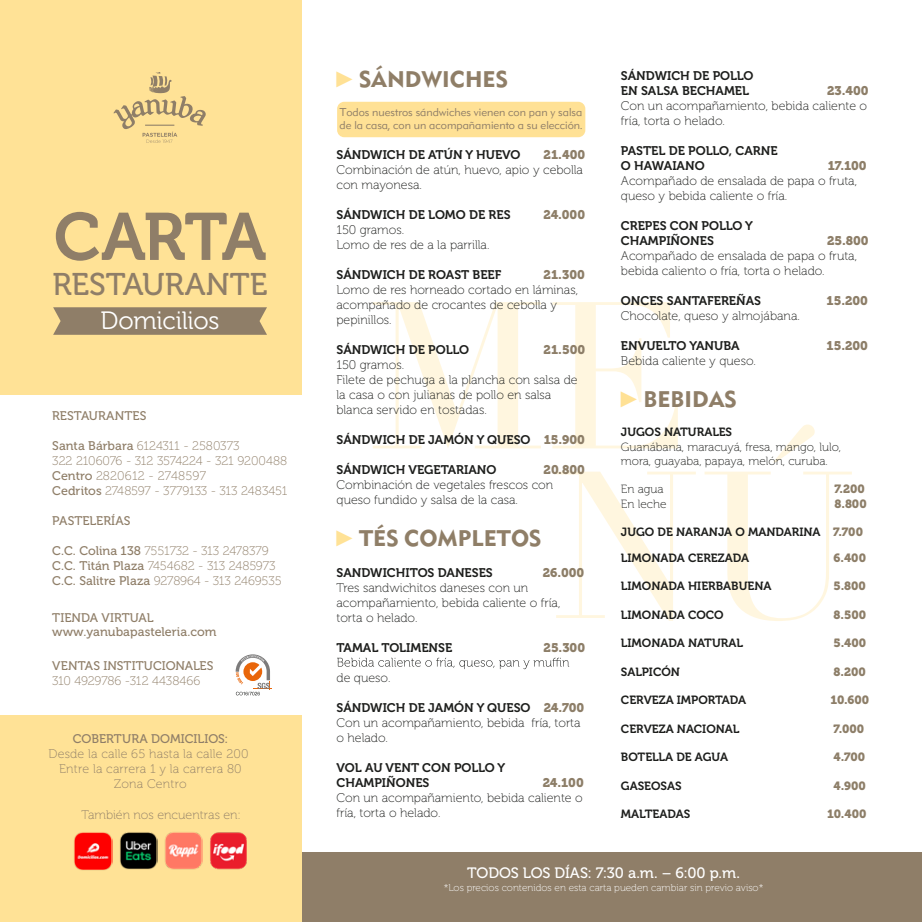
<style>
.page{position:relative;width:922px;height:922px;background:#fff}
.page>*{position:absolute;margin:0;border:0;box-sizing:border-box;transform-origin:0 0}
.t1{font:66.5px "Museo 700";letter-spacing:-.03em;color:#8f7e68}
.t2{font:31.25px "Museo 500";color:#8f7e68}
.t3{font:25px "Museo 300";letter-spacing:-.01em;color:#fff}
.t4{font:22.5px "GP Metro Regular 2";color:#8f7e67}
.t5{font:15px "Museo 500";letter-spacing:-.015em;color:#fff}
.t6{font:12.5px/15px "Museo 100";color:#1d1e1c}
.t7{font:12.5px/15px "Museo 100";letter-spacing:.005em;color:#8f7e68;text-align:center}
.t8{font:12.5px/15px "Museo 700";color:#1d1e1c}
.t9{font:12.5px/13.8px "Museo 500";color:#8f7e68}
.t10{font:12.5px "Museo 900";color:#8d7e68}
.t11{font:11.88px/25.5px "Museo 700";color:#1d1e1c}
.t12{font:11.88px/14.2px "Museo 100";color:#1d1e1c}
.t13{font:11.88px "Museo 900";color:#8d7e68}
.t14{font:11.25px/13.5px "GP Metro Regular 3";color:#8f7e68}
.t15{font:10px "Museo 100";color:#fff}
.s1{font-family:"Museo 500"}
.s2{font-family:"Arial Narrow";color:#ffe195}
.s3{font-family:"Museo 900";color:#8d7e68}
.s4{font-family:"Arial Narrow";color:#ffe296}
</style>
<div class="page">
<div style="left:2px;top:852px;width:919px;height:69px;background:#8f7e68"></div>
<svg style="left:373px;top:302px;width:167px;height:146px"></svg>
<svg style="left:552px;top:302px;width:125px;height:146px"></svg>
<svg style="left:556px;top:471px;width:139px;height:149px"></svg>
<svg style="left:704px;top:424px;width:147px;height:197px"></svg>
<div style="left:337px;top:102px;width:248px;height:35px;background:#ffe195;border-radius:7px"></div>
<svg style="left:337px;top:657px;width:232px;height:12px"></svg>
<div style="left:1px;top:1px;width:300px;height:920px;background:#ffe296"></div>
<div style="left:0;top:395px;width:301px;height:319px;background:#fff"></div>
<svg style="left:235px;top:654px;width:37px;height:41px"></svg>
<svg style="left:53px;top:307px;width:214px;height:28px;background:#94836a"></svg>
<svg style="left:113px;top:72px;width:93px;height:71px"></svg>
<h1 class="t1" style="left:54px;top:200px;width:214px">CARTA</h1>
<h2 class="t2" style="left:53px;top:267px;width:216px">RESTAURANTE</h2>
<h3 class="t3" style="left:101px;top:307px;width:120px">Domicilios</h3>
<p class="t9" style="left:52px;top:409px;width:96px">RESTAURANTES</p>
<p class="t7" style="left:52px;top:438px;width:236px;text-align:left"><span class="s1">Santa Bárbara</span> 6124311 - 2580373<br>322 2106076 - 312 3574224 - 321 9200488<br><span class="s1">Centro</span> 2820612 - 2748597<br><span class="s1">Cedritos</span> 2748597 - 3779133 - 313 2483451</p>
<p class="t9" style="left:52px;top:514px;width:80px">PASTELERÍAS</p>
<p class="t7" style="left:52px;top:543px;width:231px;text-align:left"><span class="s1">C.C. Colina 138</span> 7551732 - 313 2478379<br><span class="s1">C.C. Titán Plaza</span> 7454682 - 313 2485973<br><span class="s1">C.C. Salitre Plaza</span> 9278964 - 313 2469535</p>
<p class="t9" style="left:52px;top:611px;width:166px">TIENDA VIRTUAL www.yanubapasteleria.com</p>
<p class="t9" style="left:52px;top:659px;width:163px">VENTAS INSTITUCIONALES</p>
<p class="t7" style="left:52px;top:673px;width:150px">310 4929786 -312 4438466</p>
<p class="t7" style="left:110px;top:469px;width:34px">464 9</p>
<p class="t7" style="left:144px;top:544px;width:129px">9278964 - 313 2478379</p>
<p class="t7" style="left:187px;top:574px;width:8px">2</p>
<p class="t9" style="left:52px;top:604px;width:103px">TIENDA VIRTUAL</p>
<p class="t7" style="left:52px;top:619px;width:213px">Realiza tu pedido de tortas y ponqués</p>
<p class="t9" style="left:52px;top:664px;width:163px">VENTAS INSTITUCIONALES</p>
<p class="t7" style="left:52px;top:679px;width:150px">310 4929786 -312 4438466</p>
<p class="t9" style="left:73px;top:731px;width:157px">COBERTURA DOMICILIOS:</p>
<p class="t7" style="left:49px;top:746px;width:201px">Desde la calle 65 hasta la calle 200<br>Entre la carrera 1 y la carrera 80<br>Zona Centro</p>
<p class="t9" style="left:85px;top:732px;width:157px">COBERTURA DOM C LIOS:</p>
<p class="t7" style="left:61px;top:749px;width:201px">Desde la calle 65 hasta la calle 200 entre la carrera 1 y la carrera 80</p>
<p class="t7" style="left:82px;top:806px;width:161px">También nos encuentras en:</p>
<h3 class="t4" style="left:336px;top:65px;width:173px"><span class="s2">►</span>SÁNDWICHES</h3>
<p class="t14" style="left:339px;top:105px;width:244px">Todos nuestros sándwiches vienen con pan y salsa de la casa, con un acompañamiento a su elección.</p>
<p class="t8" style="left:336px;top:147px;width:185px">SÁNDWICH DE ATÚN Y HUEVO</p>
<p class="t10" style="left:543px;top:148px;width:43px">21.400</p>
<p class="t6" style="left:336px;top:163px;width:248px">Combinación de atún, huevo, apio y cebolla con mayonesa.</p>
<p class="t8" style="left:336px;top:207px;width:175px">SÁNDWICH DE LOMO DE RES</p>
<p class="t10" style="left:543px;top:208px;width:43px">24.000</p>
<p class="t6" style="left:336px;top:223px;width:154px">150 gramos.<br>Lomo de res de a la parrilla.</p>
<p class="t8" style="left:336px;top:267px;width:166px">SÁNDWICH DE ROAST BEEF</p>
<p class="t10" style="left:543px;top:268px;width:43px">21.300</p>
<p class="t6" style="left:336px;top:283px;width:243px">Lomo de res horneado cortado en láminas, acompañado de crocantes de cebolla y pepinillos.</p>
<p class="t8" style="left:336px;top:342px;width:134px">SÁNDWICH DE POLLO</p>
<p class="t10" style="left:543px;top:343px;width:43px">21.500</p>
<p class="t6" style="left:336px;top:358px;width:242px">150 gramos.<br>Filete de pechuga a la plancha con salsa de la casa o con julianas de pollo en salsa blanca servido en tostadas.</p>
<p class="t8" style="left:336px;top:432px;width:250px">SÁNDWICH DE JAMÓN Y QUESO <span class="s3">15.900</span></p>
<p class="t8" style="left:336px;top:462px;width:161px">SÁNDWICH VEGETARIANO</p>
<p class="t10" style="left:543px;top:463px;width:43px">20.800</p>
<p class="t6" style="left:336px;top:478px;width:218px">Combinación de vegetales frescos con queso fundido y salsa de la casa.</p>
<h3 class="t4" style="left:336px;top:524px;width:206px"><span class="s4">►</span>TÉS COMPLETOS</h3>
<p class="t8" style="left:336px;top:564px;width:158px">SANDWICHITOS DANESES</p>
<p class="t10" style="left:542px;top:565px;width:43px">26.000</p>
<p class="t6" style="left:336px;top:580px;width:225px">Tres sandwichitos daneses con un acompañamiento, bebida caliente o fría, torta o helado.</p>
<p class="t8" style="left:336px;top:639px;width:117px">TAMAL TOLIMENSE</p>
<p class="t10" style="left:543px;top:640px;width:43px">25.300</p>
<p class="t6" style="left:336px;top:670px;width:55px">de queso.</p>
<p class="t8" style="left:336px;top:699px;width:249px">SÁNDWICH DE JAMÓN Y QUESO <span class="s3">24.700</span></p>
<p class="t6" style="left:336px;top:715px;width:245px">Con un acompañamiento, bebida fría, torta o helado.</p>
<p class="t8" style="left:336px;top:759px;width:170px">VOL AU VENT CON POLLO Y<br>CHAMPIÑONES</p>
<p class="t10" style="left:542px;top:775px;width:43px">24.100</p>
<p class="t6" style="left:336px;top:790px;width:248px">Con un acompañamiento, bebida caliente o fría, torta o helado.</p>
<p class="t8" style="left:620px;top:68px;width:134px">SÁNDWICH DE POLLO<br>EN SALSA BECHAMEL</p>
<p class="t10" style="left:826px;top:83px;width:43px">23.400</p>
<p class="t6" style="left:620px;top:98px;width:248px">Con un acompañamiento, bebida caliente o fría, torta o helado.</p>
<p class="t8" style="left:620px;top:143px;width:158px">PASTEL DE POLLO, CARNE<br>O HAWAIANO</p>
<p class="t10" style="left:827px;top:158px;width:40px">17.100</p>
<p class="t6" style="left:620px;top:173px;width:237px">Acompañado de ensalada de papa o fruta, queso y bebida caliente o fría.</p>
<p class="t8" style="left:620px;top:218px;width:133px">CREPES CON POLLO Y<br>CHAMPIÑONES</p>
<p class="t10" style="left:826px;top:233px;width:43px">25.800</p>
<p class="t6" style="left:620px;top:248px;width:237px">Acompañado de ensalada de papa o fruta, bebida caliento o fría, torta o helado.</p>
<p class="t8" style="left:620px;top:293px;width:142px">ONCES SANTAFEREÑAS</p>
<p class="t10" style="left:826px;top:293px;width:43px">15.200</p>
<p class="t6" style="left:620px;top:308px;width:180px">Chocolate, queso y almojábana.</p>
<p class="t8" style="left:620px;top:338px;width:120px">ENVUELTO YANUBA</p>
<p class="t10" style="left:826px;top:338px;width:43px">15.200</p>
<p class="t6" style="left:620px;top:353px;width:136px">Bebida caliente y queso.</p>
<h3 class="t4" style="left:620px;top:385px;width:117px"><span class="s2">►</span>BEBIDAS</h3>
<p class="t11" style="left:620px;top:419px;width:113px">JUGOS NATURALES</p>
<p class="t12" style="left:620px;top:439px;width:221px">Guanábana, maracuyá, fresa, mango, lulo, mora, guayaba, papaya, melón, curuba.</p>
<p class="t12" style="left:620px;top:482px;width:44px">En agua</p>
<p class="t13" style="left:834px;top:482px;width:32px">7.200</p>
<p class="t12" style="left:620px;top:496px;width:47px">En leche</p>
<p class="t13" style="left:834px;top:496px;width:34px">8.800</p>
<p class="t11" style="left:620px;top:519px;width:243px">JUGO DE NARANJA O MANDARINA <span class="s3">7.700<br></span>LIMONADA CEREZADA</p>
<p class="t13" style="left:833px;top:550px;width:34px">6.400</p>
<p class="t11" style="left:620px;top:573px;width:152px">LIMONADA HIERBABUENA</p>
<p class="t13" style="left:833px;top:579px;width:34px">5.800</p>
<p class="t11" style="left:620px;top:602px;width:104px">LIMONADA COCO</p>
<p class="t13" style="left:833px;top:607px;width:34px">8.500</p>
<p class="t11" style="left:620px;top:630px;width:124px">LIMONADA NATURAL</p>
<p class="t13" style="left:833px;top:636px;width:34px">5.400</p>
<p class="t11" style="left:620px;top:659px;width:60px">SALPICÓN</p>
<p class="t13" style="left:833px;top:664px;width:34px">8.200</p>
<p class="t11" style="left:620px;top:687px;width:127px">CERVEZA IMPORTADA</p>
<p class="t13" style="left:830px;top:693px;width:40px">10.600</p>
<p class="t11" style="left:620px;top:716px;width:120px">CERVEZA NACIONAL</p>
<p class="t13" style="left:833px;top:721px;width:32px">7.000</p>
<p class="t11" style="left:620px;top:744px;width:109px">BOTELLA DE AGUA</p>
<p class="t13" style="left:833px;top:750px;width:33px">4.700</p>
<p class="t11" style="left:620px;top:773px;width:62px">GASEOSAS</p>
<p class="t13" style="left:833px;top:778px;width:34px">4.900</p>
<p class="t11" style="left:620px;top:801px;width:71px">MALTEADAS</p>
<p class="t13" style="left:827px;top:807px;width:41px">10.400</p>
<p class="t5" style="left:467px;top:864px;width:274px">TODOS LOS DÍAS: 7:30 a.m. – 6:00 p.m.</p>
<p class="t15" style="left:443px;top:882px;width:321px">*Los precios contenidos en esta carta pueden cambiar sin previo aviso*</p>
</div>
